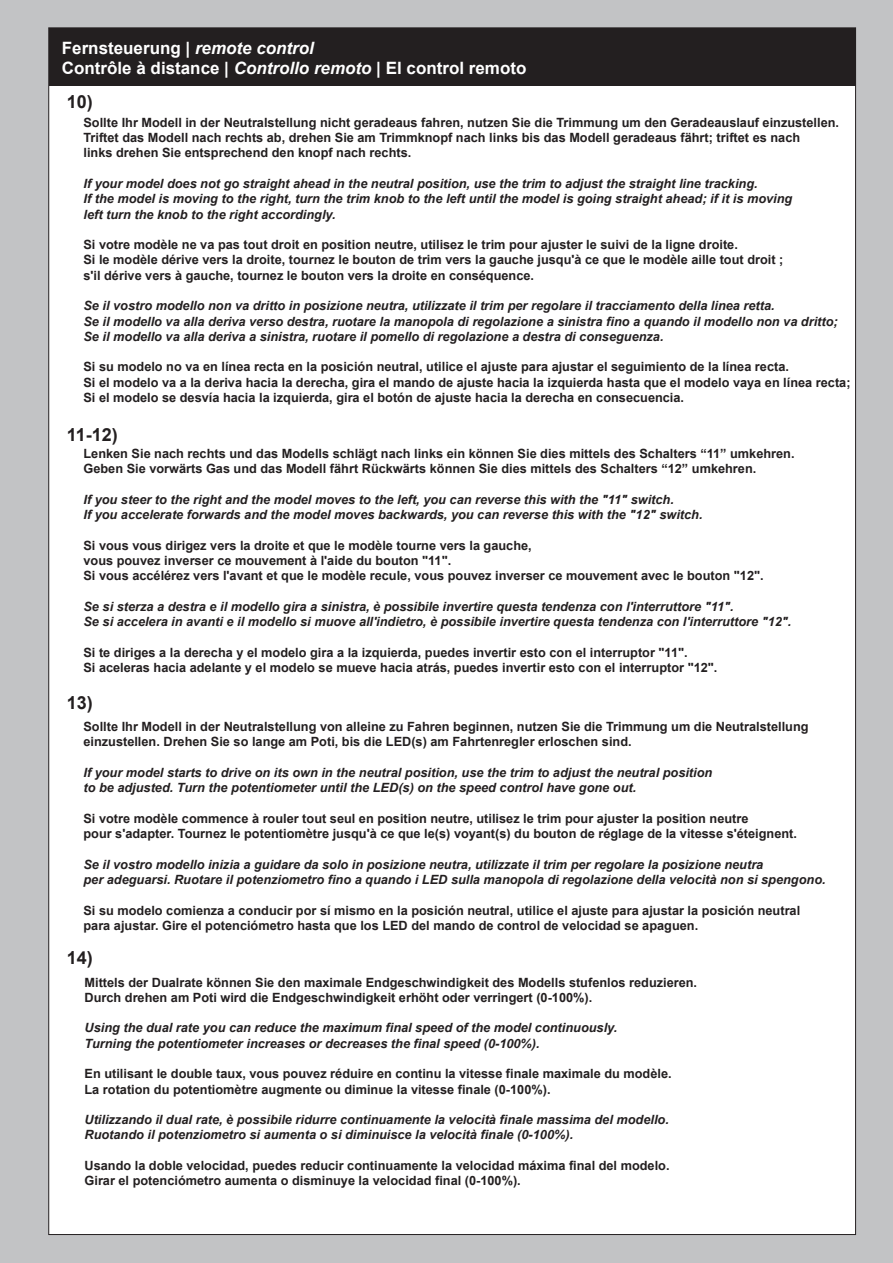
<style>
.page{position:relative;width:893px;height:1263px;background:#c2c3c5}
.page>*{position:absolute;margin:0;border:0;box-sizing:border-box;transform-origin:0 0}
.t1{font:700 18px "Arial";color:#231f20}
.t2{font:700 16.95px/20.4px "Arial";color:#fff}
.t3{font:700 12.75px/15.3px "Arial";color:#231f20}
.t4{font:italic 700 12.75px/15.3px "Arial";color:#231f20}
.s1{font-style:italic}
</style>
<div class="page">
<div style="left:48px;top:27px;width:808px;height:1208px;background:#fff;border:1px solid #231f20"></div>
<div style="left:49px;top:28px;width:807px;height:58px;background:#231f20"></div>
<h2 class="t2" style="left:62px;top:40px;width:466px">Fernsteuerung | <span class="s1">remote control<br></span>Contrôle à distance | <span class="s1">Controllo remoto |</span> El control remoto</h2>
<h1 class="t1" style="left:67px;top:95px;width:28px">10)</h1>
<p class="t3" style="left:83px;top:116px;width:757px">Sollte Ihr Modell in der Neutralstellung nicht geradeaus fahren, nutzen Sie die Trimmung um den Geradeauslauf einzustellen.<br>Triftet das Modell nach rechts ab, drehen Sie am Trimmknopf nach links bis das Modell geradeaus fährt; triftet es nach<br>links drehen Sie entsprechend den knopf nach rechts.</p>
<p class="t4" style="left:83px;top:177px;width:710px">If your model does not go straight ahead in the neutral position, use the trim to adjust the straight line tracking.<br>If the model is moving to the right, turn the trim knob to the left until the model is going straight ahead; if it is moving left turn the knob to the right accordingly.</p>
<p class="t3" style="left:83px;top:238px;width:701px">Si votre modèle ne va pas tout droit en position neutre, utilisez le trim pour ajuster le suivi de la ligne droite.<br>Si le modèle dérive vers la droite, tournez le bouton de trim vers la gauche jusqu'à ce que le modèle aille tout droit ; s'il dérive vers à gauche, tournez le bouton vers la droite en conséquence.</p>
<p class="t4" style="left:83px;top:299px;width:756px">Se il vostro modello non va dritto in posizione neutra, utilizzate il trim per regolare il tracciamento della linea retta.<br>Se il modello va alla deriva verso destra, ruotare la manopola di regolazione a sinistra fino a quando il modello non va dritto;<br>Se il modello va alla deriva a sinistra, ruotare il pomello di regolazione a destra di conseguenza.</p>
<p class="t3" style="left:83px;top:360px;width:769px">Si su modelo no va en línea recta en la posición neutral, utilice el ajuste para ajustar el seguimiento de la línea recta.<br>Si el modelo va a la deriva hacia la derecha, gira el mando de ajuste hacia la izquierda hasta que el modelo vaya en línea recta;<br>Si el modelo se desvía hacia la izquierda, gira el botón de ajuste hacia la derecha en consecuencia.</p>
<h1 class="t1" style="left:67px;top:427px;width:53px">11-12)</h1>
<p class="t3" style="left:83px;top:447px;width:713px">Lenken Sie nach rechts und das Modells schlägt nach links ein können Sie dies mittels des Schalters “11” umkehren.<br>Geben Sie vorwärts Gas und das Modell fährt Rückwärts können Sie dies mittels des Schalters “12” umkehren.</p>
<p class="t4" style="left:83px;top:493px;width:621px">If you steer to the right and the model moves to the left, you can reverse this with the "11" switch.<br>If you accelerate forwards and the model moves backwards, you can reverse this with the "12" switch.</p>
<p class="t3" style="left:83px;top:539px;width:682px">Si vous vous dirigez vers la droite et que le modèle tourne vers la gauche,<br>vous pouvez inverser ce mouvement à l'aide du bouton "11".<br>Si vous accélérez vers l'avant et que le modèle recule, vous pouvez inverser ce mouvement avec le bouton "12".</p>
<p class="t4" style="left:83px;top:600px;width:709px">Se si sterza a destra e il modello gira a sinistra, è possibile invertire questa tendenza con l'interruttore "11".<br>Se si accelera in avanti e il modello si muove all'indietro, è possibile invertire questa tendenza con l'interruttore "12".</p>
<p class="t3" style="left:83px;top:646px;width:635px">Si te diriges a la derecha y el modelo gira a la izquierda, puedes invertir esto con el interruptor "11".<br>Si aceleras hacia adelante y el modelo se mueve hacia atrás, puedes invertir esto con el interruptor "12".</p>
<h1 class="t1" style="left:67px;top:696px;width:28px">13)</h1>
<p class="t3" style="left:83px;top:720px;width:727px">Sollte Ihr Modell in der Neutralstellung von alleine zu Fahren beginnen, nutzen Sie die Trimmung um die Neutralstellung einzustellen. Drehen Sie so lange am Poti, bis die LED(s) am Fahrtenregler erloschen sind.</p>
<p class="t4" style="left:83px;top:766px;width:630px">If your model starts to drive on its own in the neutral position, use the trim to adjust the neutral position to be adjusted. Turn the potentiometer until the LED(s) on the speed control have gone out.</p>
<p class="t3" style="left:83px;top:812px;width:715px">Si votre modèle commence à rouler tout seul en position neutre, utilisez le trim pour ajuster la position neutre<br>pour s'adapter. Tournez le potentiomètre jusqu'à ce que le(s) voyant(s) du bouton de réglage de la vitesse s'éteignent.</p>
<p class="t4" style="left:83px;top:858px;width:744px">Se il vostro modello inizia a guidare da solo in posizione neutra, utilizzate il trim per regolare la posizione neutra<br>per adeguarsi. Ruotare il potenziometro fino a quando i LED sulla manopola di regolazione della velocità non si spengono.</p>
<p class="t3" style="left:83px;top:904px;width:718px">Si su modelo comienza a conducir por sí mismo en la posición neutral, utilice el ajuste para ajustar la posición neutral para ajustar. Gire el potenciómetro hasta que los LED del mando de control de velocidad se apaguen.</p>
<h1 class="t1" style="left:67px;top:951px;width:28px">14)</h1>
<p class="t3" style="left:85px;top:975px;width:614px">Mittels der Dualrate können Sie den maximale Endgeschwindigkeit des Modells stufenlos reduzieren.<br>Durch drehen am Poti wird die Endgeschwindigkeit erhöht oder verringert (0-100%).</p>
<p class="t4" style="left:85px;top:1021px;width:534px">Using the dual rate you can reduce the maximum final speed of the model continuously.<br>Turning the potentiometer increases or decreases the final speed (0-100%).</p>
<p class="t3" style="left:85px;top:1067px;width:589px">En utilisant le double taux, vous pouvez réduire en continu la vitesse finale maximale du modèle.<br>La rotation du potentiomètre augmente ou diminue la vitesse finale (0-100%).</p>
<p class="t4" style="left:85px;top:1113px;width:586px">Utilizzando il dual rate, è possibile ridurre continuamente la velocità finale massima del modello.<br>Ruotando il potenziometro si aumenta o si diminuisce la velocità finale (0-100%).</p>
<p class="t3" style="left:85px;top:1159px;width:586px">Usando la doble velocidad, puedes reducir continuamente la velocidad máxima final del modelo.<br>Girar el potenciómetro aumenta o disminuye la velocidad final (0-100%).</p>
</div>
